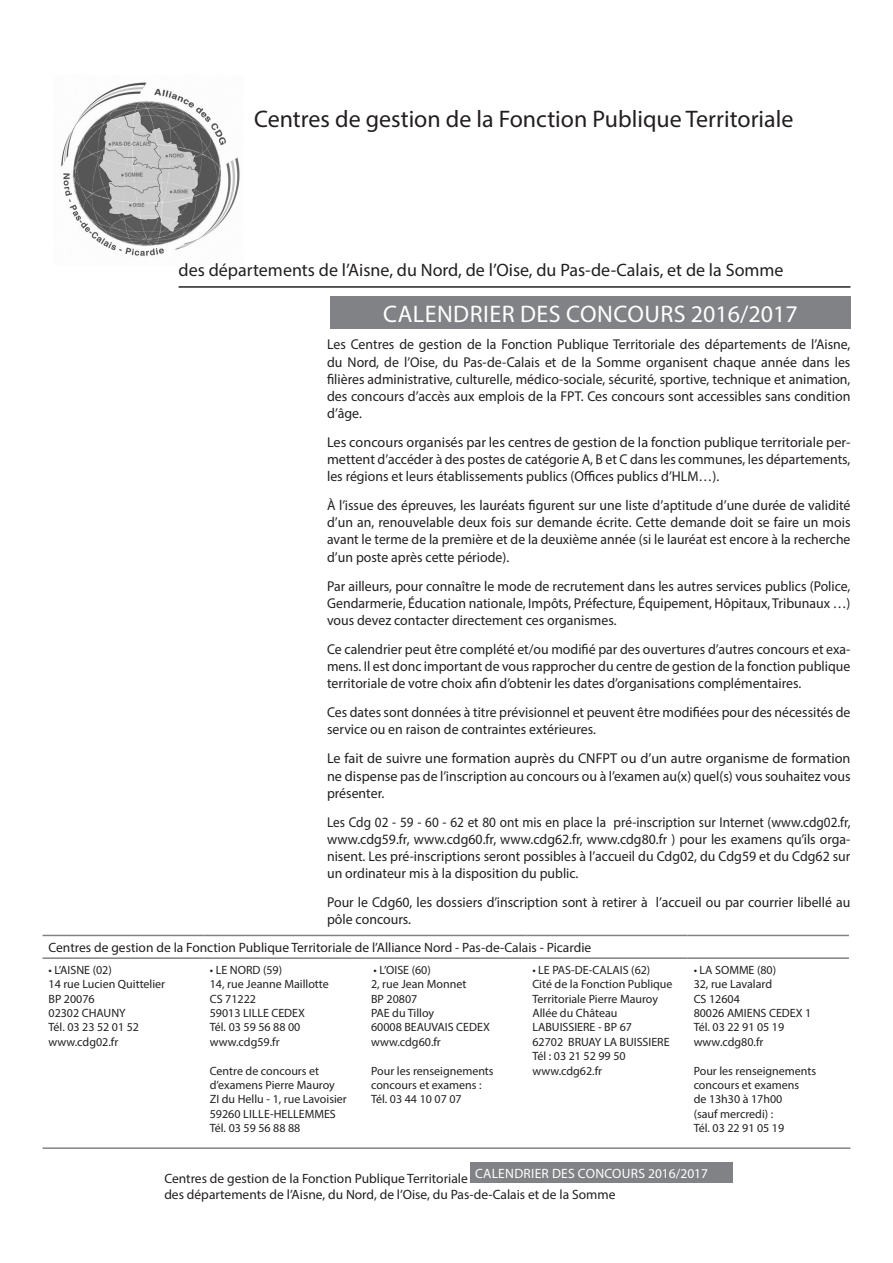
<style>
.page{position:relative;width:893px;height:1263px;background:#fff}
.page>*{position:absolute;margin:0;border:0;box-sizing:border-box;transform-origin:0 0}
.t1{font:24px "Myriad Pro";color:#231f20}
.t2{font:24px "Myriad Pro";letter-spacing:.02em;color:#fff}
.t3{font:18px "Myriad Pro";color:#231f20}
.t4{font:14.25px/17.1px "Myriad Pro";color:#231f20;text-align:justify}
.t5{font:14.25px/17.1px "Myriad Pro";color:#231f20;text-align:justify;scale:.93 1}
.t6{font:13.5px/16.2px "Myriad Pro";color:#231f20}
.t7{font:13.5px "Myriad Pro";letter-spacing:.02em;color:#fff}
.t8{font:12px/14.4px "Myriad Pro";color:#231f20}
</style>
<div class="page">
<div style="left:471px;top:1162px;width:262px;height:20px;background:#808285"></div>
<hr style="left:43px;top:1147px;width:807px;height:2px;background:#808285">
<img style="left:61px;top:82px;width:179px;height:174px">
<hr style="left:179px;top:286px;width:671px;height:2px;background:#231f20">
<div style="left:330px;top:297px;width:520px;height:32px;background:#808285"></div>
<hr style="left:43px;top:935px;width:161px;height:1px;background:#808285">
<hr style="left:204px;top:935px;width:161px;height:1px;background:#808285">
<hr style="left:365px;top:935px;width:161px;height:1px;background:#808285">
<hr style="left:526px;top:935px;width:162px;height:1px;background:#808285">
<hr style="left:688px;top:935px;width:161px;height:1px;background:#808285">
<hr style="left:43px;top:957px;width:161px;height:2px;background:#808285">
<hr style="left:204px;top:957px;width:161px;height:2px;background:#808285">
<hr style="left:365px;top:957px;width:161px;height:2px;background:#808285">
<hr style="left:526px;top:957px;width:162px;height:2px;background:#808285">
<hr style="left:688px;top:957px;width:161px;height:2px;background:#808285">
<h1 class="t1" style="left:254px;top:104px;width:541px">Centres de gestion de la Fonction Publique Territoriale</h1>
<p class="t3" style="left:179px;top:259px;width:606px">des départements de l’Aisne, du Nord, de l’Oise, du Pas-de-Calais, et de la Somme</p>
<h1 class="t2" style="left:383px;top:300px;width:416px">CALENDRIER DES CONCOURS 2016/2017</h1>
<p class="t4" style="left:327px;top:336px;width:525px">Les Centres de gestion de la Fonction Publique Territoriale des départements de l’Aisne, du Nord, de l’Oise, du Pas-de-Calais et de la Somme organisent chaque année dans les filières administrative, culturelle, médico-sociale, sécurité, sportive, technique et animation, des concours d’accès aux emplois de la FPT. Ces concours sont accessibles sans condition d’âge.</p>
<p class="t4" style="left:327px;top:433px;width:525px">Les concours organisés par les centres de gestion de la fonction publique territoriale per&shy;mettent d’accéder à des postes de catégorie A, B et C dans les communes, les départements, les régions et leurs établissements publics (Offices publics d’HLM…).</p>
<p class="t4" style="left:327px;top:497px;width:525px">À l’issue des épreuves, les lauréats figurent sur une liste d’aptitude d’une durée de validité d’un an, renouvelable deux fois sur demande écrite. Cette demande doit se faire un mois avant le terme de la première et de la deuxième année (si le lauréat est encore à la recherche d’un poste après cette période).</p>
<p class="t4" style="left:327px;top:577px;width:525px">Par ailleurs, pour connaître le mode de recrutement dans les autres services publics (Police, Gendarmerie, Éducation nationale, Impôts, Préfecture, Équipement, Hôpitaux, Tribunaux …) vous devez contacter directement ces organismes.</p>
<p class="t4" style="left:327px;top:640px;width:525px">Ce calendrier peut être complété et/ou modifié par des ouvertures d’autres concours et exa&shy;mens. Il est donc important de vous rapprocher du centre de gestion de la fonction publique territoriale de votre choix afin d’obtenir les dates d’organisations complémentaires.</p>
<p class="t4" style="left:327px;top:704px;width:525px">Ces dates sont données à titre prévisionnel et peuvent être modifiées pour des nécessités de service ou en raison de contraintes extérieures.</p>
<p class="t4" style="left:327px;top:750px;width:525px">Le fait de suivre une formation auprès du CNFPT ou d’un autre organisme de formation ne dispense pas de l’inscription au concours ou à l’examen au(x) quel(s) vous souhaitez vous présenter.</p>
<p class="t5" style="left:327px;top:813px;width:564px">Les Cdg 02 - 59 - 60 - 62 et 80 ont mis en place la pré-inscription sur Internet (www.cdg02.fr, www.cdg59.fr, www.cdg60.fr, www.cdg62.fr, www.cdg80.fr ) pour les examens qu’ils orga&shy;nisent. Les pré-inscriptions seront possibles à l’accueil du Cdg02, du Cdg59 et du Cdg62 sur un ordinateur mis à la disposition du public.</p>
<p class="t4" style="left:327px;top:894px;width:525px">Pour le Cdg60, les dossiers d’inscription sont à retirer à l’accueil ou par courrier libellé au pôle concours.</p>
<p class="t6" style="left:49px;top:939px;width:544px">Centres de gestion de la Fonction Publique Territoriale de l’Alliance Nord - Pas-de-Calais - Picardie</p>
<p class="t8" style="left:49px;top:962px;width:65px">• L’AISNE (02)</p>
<p class="t8" style="left:49px;top:977px;width:118px">14 rue Lucien Quittelier</p>
<p class="t8" style="left:49px;top:991px;width:48px">BP 20076</p>
<p class="t8" style="left:49px;top:1005px;width:79px">02302 CHAUNY</p>
<p class="t8" style="left:49px;top:1020px;width:92px">Tél. 03 23 52 01 52</p>
<p class="t8" style="left:49px;top:1034px;width:71px">www.cdg02.fr</p>
<p class="t8" style="left:210px;top:962px;width:74px">• LE NORD (59)</p>
<p class="t8" style="left:210px;top:977px;width:120px">14, rue Jeanne Maillotte</p>
<p class="t8" style="left:210px;top:991px;width:48px">CS 71222</p>
<p class="t8" style="left:210px;top:1005px;width:97px">59013 LILLE CEDEX</p>
<p class="t8" style="left:210px;top:1020px;width:92px">Tél. 03 59 56 88 00</p>
<p class="t8" style="left:210px;top:1034px;width:71px">www.cdg59.fr</p>
<p class="t8" style="left:210px;top:1063px;width:127px">Centre de concours et d’examens Pierre Mauroy</p>
<p class="t8" style="left:210px;top:1092px;width:139px">ZI du Hellu - 1, rue Lavoisier<br>59260 LILLE-HELLEMMES</p>
<p class="t8" style="left:210px;top:1121px;width:92px">Tél. 03 59 56 88 88</p>
<p class="t8" style="left:374px;top:962px;width:59px">• L’OISE (60)</p>
<p class="t8" style="left:371px;top:977px;width:97px">2, rue Jean Monnet</p>
<p class="t8" style="left:371px;top:991px;width:48px">BP 20807</p>
<p class="t8" style="left:371px;top:1005px;width:65px">PAE du Tilloy</p>
<p class="t8" style="left:371px;top:1020px;width:120px">60008 BEAUVAIS CEDEX</p>
<p class="t8" style="left:371px;top:1034px;width:71px">www.cdg60.fr</p>
<p class="t8" style="left:371px;top:1063px;width:124px">Pour les renseignements</p>
<p class="t8" style="left:371px;top:1077px;width:112px">concours et examens :</p>
<p class="t8" style="left:371px;top:1092px;width:92px">Tél. 03 44 10 07 07</p>
<p class="t8" style="left:532px;top:962px;width:119px">• LE PAS-DE-CALAIS (62)</p>
<p class="t8" style="left:532px;top:977px;width:142px">Cité de la Fonction Publique<br>Territoriale Pierre Mauroy</p>
<p class="t8" style="left:532px;top:1005px;width:87px">Allée du Château</p>
<p class="t8" style="left:532px;top:1020px;width:101px">LABUISSIERE - BP 67</p>
<p class="t8" style="left:532px;top:1034px;width:139px">62702 BRUAY LA BUISSIERE</p>
<p class="t8" style="left:532px;top:1049px;width:95px">Tél : 03 21 52 99 50</p>
<p class="t8" style="left:532px;top:1063px;width:71px">www.cdg62.fr</p>
<p class="t8" style="left:694px;top:962px;width:84px">• LA SOMME (80)</p>
<p class="t8" style="left:694px;top:977px;width:80px">32, rue Lavalard</p>
<p class="t8" style="left:694px;top:991px;width:48px">CS 12604</p>
<p class="t8" style="left:694px;top:1005px;width:119px">80026 AMIENS CEDEX 1</p>
<p class="t8" style="left:694px;top:1020px;width:92px">Tél. 03 22 91 05 19</p>
<p class="t8" style="left:694px;top:1034px;width:71px">www.cdg80.fr</p>
<p class="t8" style="left:694px;top:1063px;width:124px">Pour les renseignements</p>
<p class="t8" style="left:694px;top:1077px;width:107px">concours et examens</p>
<p class="t8" style="left:694px;top:1092px;width:90px">de 13h30 à 17h00</p>
<p class="t8" style="left:694px;top:1106px;width:81px">(sauf mercredi) :</p>
<p class="t8" style="left:694px;top:1121px;width:92px">Tél. 03 22 91 05 19</p>
<p class="t7" style="left:475px;top:1165px;width:235px">CALENDRIER DES CONCOURS 2016/2017</p>
<p class="t6" style="left:164px;top:1170px;width:453px">Centres de gestion de la Fonction Publique Territoriale<br>des départements de l’Aisne, du Nord, de l’Oise, du Pas-de-Calais et de la Somme</p>
</div>
